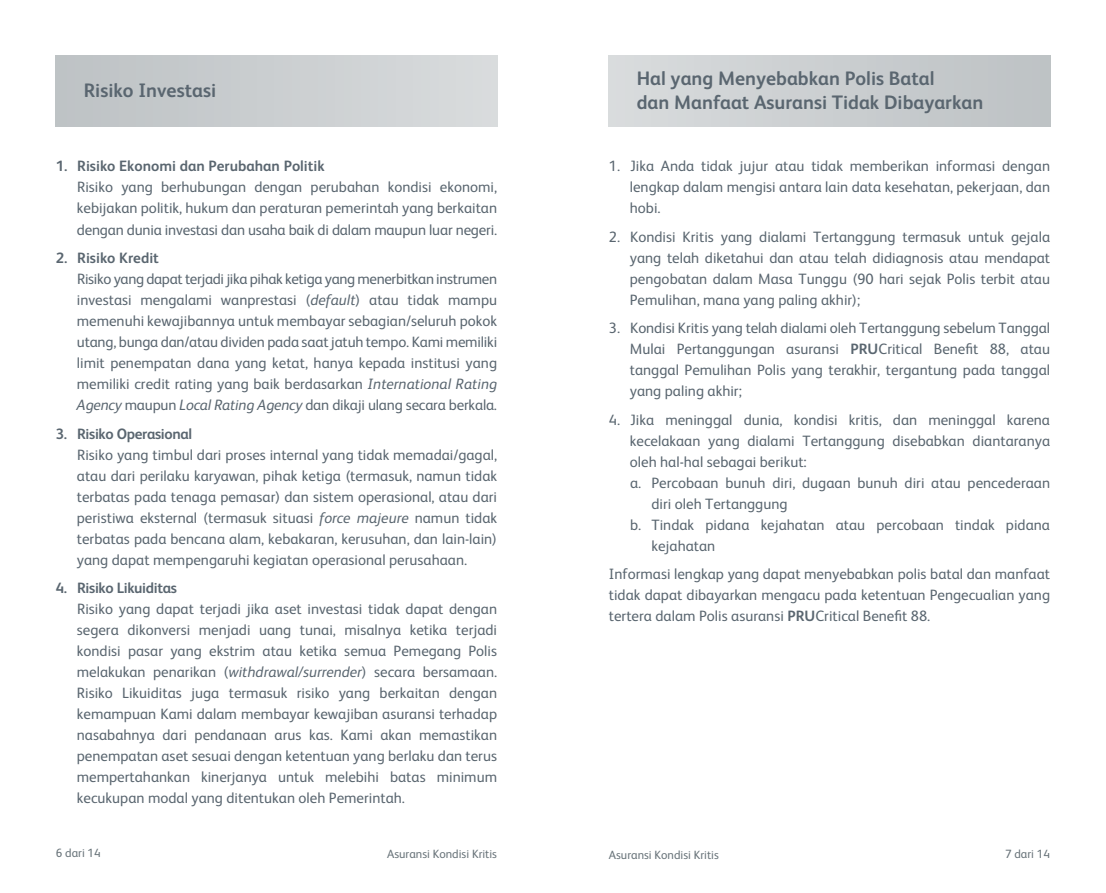
<style>
.page{position:relative;width:1106px;height:893px;background:#fff}
.page>*{position:absolute;margin:0;border:0;box-sizing:border-box;transform-origin:0 0}
.t1{font:700 19.5px/23.4px "FS Albert Pro";color:#5a6670}
.t2{font:15px/21px "FS Albert Pro";color:#5a6670;text-align:justify}
.t3{font:700 15px "FS Albert Pro";color:#5a6670}
.t4{font:700 15px "FS Albert Pro";letter-spacing:-.025em;color:#5a6670}
.t5{font:12px "FS Albert Pro";color:#687379}
.s1{font-style:italic}
.s2{font-weight:700}
</style>
<div class="page">
<div style="left:56px;top:56px;width:441px;height:71px;background:linear-gradient(to right,#bdc2c4,#d9dcdd)"></div>
<div style="left:609px;top:56px;width:441px;height:71px;background:linear-gradient(to right,#d9dcdd,#bdc2c4)"></div>
<h1 class="t1" style="left:84px;top:77px;width:134px">Risiko Investasi</h1>
<p class="t3" style="left:56px;top:156px;width:270px">1. Risiko Ekonomi dan Perubahan Politik</p>
<p class="t2" style="left:77px;top:176px;width:422px">Risiko yang berhubungan dengan perubahan kondisi ekonomi, kebijakan politik, hukum dan peraturan pemerintah yang berkaitan dengan dunia investasi dan usaha baik di dalam maupun luar negeri.</p>
<p class="t3" style="left:56px;top:247px;width:105px">2. Risiko Kredit</p>
<p class="t2" style="left:77px;top:267px;width:422px">Risiko yang dapat terjadi jika pihak ketiga yang menerbitkan instrumen investasi mengalami wanprestasi (<span class="s1">default</span>) atau tidak mampu memenuhi kewajibannya untuk membayar sebagian/seluruh pokok utang, bunga dan/atau dividen pada saat jatuh tempo. Kami memiliki limit penempatan dana yang ketat, hanya kepada institusi yang memiliki credit rating yang baik berdasarkan <span class="s1">International Rating Agency</span> maupun <span class="s1">Local Rating Agency</span> dan dikaji ulang secara berkala.</p>
<p class="t4" style="left:56px;top:423px;width:138px">3. Risiko Operasional</p>
<p class="t2" style="left:77px;top:443px;width:422px">Risiko yang timbul dari proses internal yang tidak memadai/gagal, atau dari perilaku karyawan, pihak ketiga (termasuk, namun tidak terbatas pada tenaga pemasar) dan sistem operasional, atau dari peristiwa eksternal (termasuk situasi <span class="s1">force majeure</span> namun tidak terbatas pada bencana alam, kebakaran, kerusuhan, dan lain-lain) yang dapat mempengaruhi kegiatan operasional perusahaan.</p>
<p class="t4" style="left:56px;top:577px;width:123px">4. Risiko Likuiditas</p>
<p class="t2" style="left:77px;top:597px;width:422px">Risiko yang dapat terjadi jika aset investasi tidak dapat dengan segera dikonversi menjadi uang tunai, misalnya ketika terjadi kondisi pasar yang ekstrim atau ketika semua Pemegang Polis melakukan penarikan (<span class="s1">withdrawal/surrender</span>) secara bersamaan.<br>Risiko Likuiditas juga termasuk risiko yang berkaitan dengan kemampuan Kami dalam membayar kewajiban asuransi terhadap nasabahnya dari pendanaan arus kas. Kami akan memastikan penempatan aset sesuai dengan ketentuan yang berlaku dan terus mempertahankan kinerjanya untuk melebihi batas minimum kecukupan modal yang ditentukan oleh Pemerintah.</p>
<h1 class="t1" style="left:637px;top:66px;width:348px">Hal yang Menyebabkan Polis Batal<br>dan Manfaat Asuransi Tidak Dibayarkan</h1>
<p class="t2" style="left:630px;top:155px;width:422px;text-indent:-21px">1. Jika Anda tidak jujur atau tidak memberikan informasi dengan lengkap dalam mengisi antara lain data kesehatan, pekerjaan, dan hobi.</p>
<p class="t2" style="left:630px;top:225px;width:422px;text-indent:-21px">2. Kondisi Kritis yang dialami Tertanggung termasuk untuk gejala yang telah diketahui dan atau telah didiagnosis atau mendapat pengobatan dalam Masa Tunggu (90 hari sejak Polis terbit atau Pemulihan, mana yang paling akhir);</p>
<p class="t2" style="left:630px;top:317px;width:422px;text-indent:-21px">3. Kondisi Kritis yang telah dialami oleh Tertanggung sebelum Tanggal Mulai Pertanggungan asuransi <span class="s2">PRU</span>Critical Benefit 88, atau tanggal Pemulihan Polis yang terakhir, tergantung pada tanggal yang paling akhir;</p>
<p class="t2" style="left:609px;top:408px;width:443px">4. Jika meninggal dunia, kondisi kritis, dan meninggal karena</p>
<p class="t2" style="left:630px;top:429px;width:422px">kecelakaan yang dialami Tertanggung disebabkan diantaranya</p>
<p class="t2" style="left:630px;top:450px;width:178px">oleh hal-hal sebagai berikut:</p>
<p class="t2" style="left:630px;top:471px;width:421px">a. Percobaan bunuh diri, dugaan bunuh diri atau pencederaan</p>
<p class="t2" style="left:651px;top:492px;width:138px">diri oleh Tertanggung</p>
<p class="t2" style="left:630px;top:513px;width:421px">b. Tindak pidana kejahatan atau percobaan tindak pidana</p>
<p class="t2" style="left:651px;top:534px;width:65px">kejahatan</p>
<p class="t2" style="left:609px;top:563px;width:443px">Informasi lengkap yang dapat menyebabkan polis batal dan manfaat tidak dapat dibayarkan mengacu pada ketentuan Pengecualian yang tertera dalam Polis asuransi <span class="s2">PRU</span>Critical Benefit 88.</p>
<p class="t5" style="left:56px;top:844px;width:46px">6 dari 14</p>
<p class="t5" style="left:387px;top:845px;width:112px">Asuransi Kondisi Kritis</p>
<p class="t5" style="left:609px;top:846px;width:112px">Asuransi Kondisi Kritis</p>
<p class="t5" style="left:1005px;top:845px;width:46px">7 dari 14</p>
</div>
